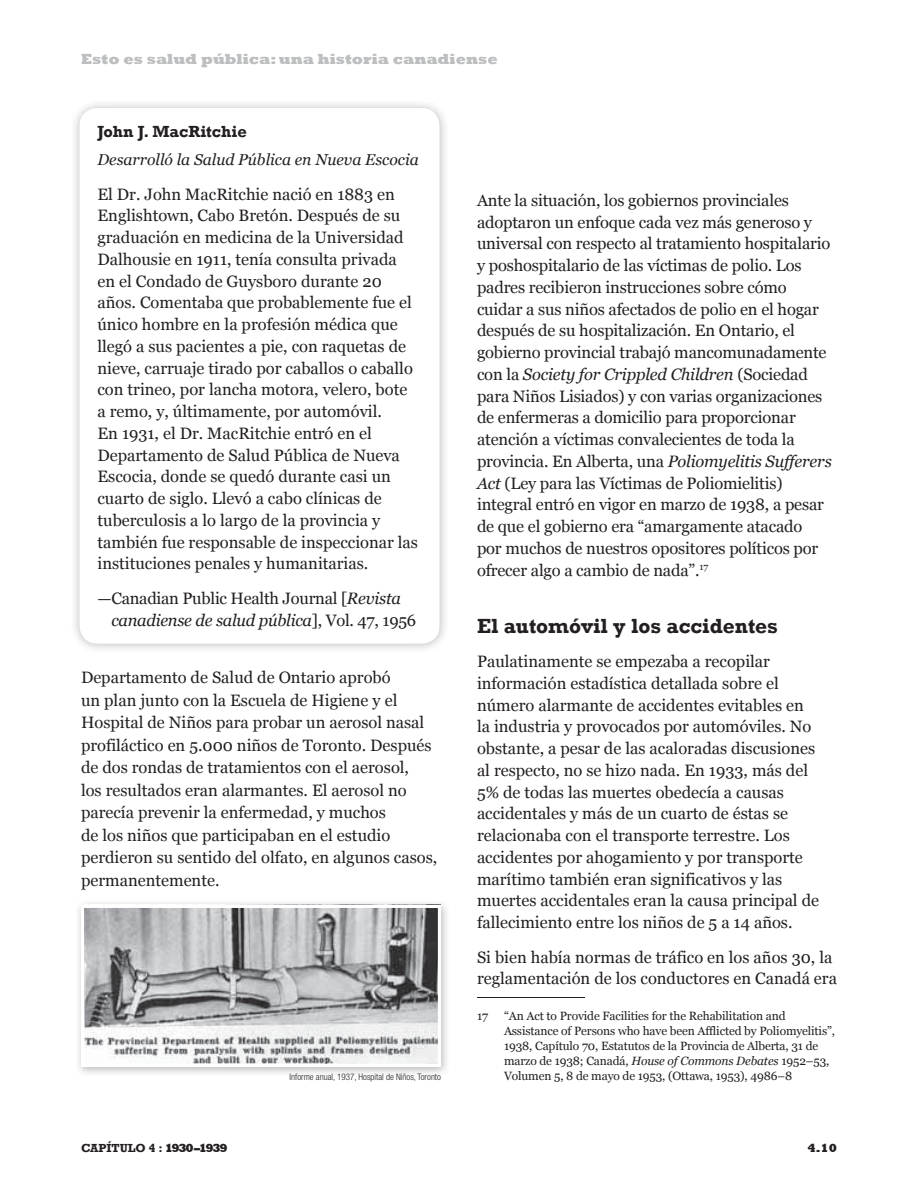
<style>
.page{position:relative;width:918px;height:1188px;background:#fff}
.page>*{position:absolute;margin:0;border:0;box-sizing:border-box;transform-origin:0 0}
.sub1{font:700 21px "Rockwell";color:#231f20}
.body_37005_printable{font:16.5px/21.8px "Georgia";color:#231f20}
.sidebar_body{font:16.5px/21.8px "Georgia";color:#231f20}
.profile_sub1_37005{font:700 16.5px "Rockwell";color:#231f20}
.profile_sub2SP_37005{font:italic 15.75px "Georgia";color:#231f20}
.t1{font:800 15px "Rockwell";color:#bcbec0}
.endnotes{font:12px/15px "Georgia";letter-spacing:-.01em;color:#231f20}
.t2{font:700 12px "Rockwell";color:#231f20}
.t3{font:800 12px "Rockwell";color:#231f20}
.photo_credit_37005_E{font:300 condensed 9px "Helvetica Neue";color:#231f20}
.s1{font-style:italic}
.s2{font-weight:800}
</style>
<div class="page">
<hr style="left:477px;top:997px;width:108px;height:1px;background:#231f20">
<div style="left:69px;top:97px;width:380px;height:556px;background:#231f20;opacity:.3"></div>
<div style="left:80px;top:108px;width:360px;height:536px;background:#fff;border-radius:18px"></div>
<div style="left:74px;top:898px;width:377px;height:179px;background:#231f20;opacity:.3"></div>
<img style="left:85px;top:909px;width:352px;height:154px">
<div style="left:81px;top:905px;width:360px;height:162px;border:3px solid #fff"></div>
<p class="t1" style="left:81px;top:51px;width:418px">Esto es salud pública: una historia canadiense</p>
<p class="profile_sub1_37005" style="left:98px;top:122px;width:151px">John J. MacRitchie</p>
<p class="profile_sub2SP_37005" style="left:98px;top:150px;width:323px">Desarrolló la Salud Pública en Nueva Escocia</p>
<p class="sidebar_body" style="left:98px;top:183px;width:322px">El Dr. John MacRitchie nació en 1883 en Englishtown, Cabo Bretón. Después de su graduación en medicina de la Universidad Dalhousie en 1911, tenía consulta privada en el Condado de Guysboro durante 20 años. Comentaba que probablemente fue el único hombre en la profesión médica que llegó a sus pacientes a pie, con raquetas de nieve, carruaje tirado por caballos o caballo con trineo, por lancha motora, velero, bote a remo, y, últimamente, por automóvil.<br>En 1931, el Dr. MacRitchie entró en el Departamento de Salud Pública de Nueva Escocia, donde se quedó durante casi un cuarto de siglo. Llevó a cabo clínicas de tuberculosis a lo largo de la provincia y también fue responsable de inspeccionar las instituciones penales y humanitarias.</p>
<p class="sidebar_body" style="left:111px;top:588px;width:306px;text-indent:-14px">—Canadian Public Health Journal [<span class="s1">Revista canadiense de salud pública</span>], Vol. 47, 1956</p>
<p class="body_37005_printable" style="left:81px;top:667px;width:358px;line-height:22.5px">Departamento de Salud de Ontario aprobó<br>un plan junto con la Escuela de Higiene y el Hospital de Niños para probar un aerosol nasal profiláctico en 5.000 niños de Toronto. Después de dos rondas de tratamientos con el aerosol,<br>los resultados eran alarmantes. El aerosol no parecía prevenir la enfermedad, y muchos<br>de los niños que participaban en el estudio perdieron su sentido del olfato, en algunos casos, permanentemente.</p>
<p class="photo_credit_37005_E" style="left:290px;top:1072px;width:153px">Informe anual, 1937, Hospital de Niños, Toronto</p>
<p class="body_37005_printable" style="left:477px;top:190px;width:356px">Ante la situación, los gobiernos provinciales adoptaron un enfoque cada vez más generoso y universal con respecto al tratamiento hospitalario y poshospitalario de las víctimas de polio. Los padres recibieron instrucciones sobre cómo cuidar a sus niños afectados de polio en el hogar después de su hospitalización. En Ontario, el gobierno provincial trabajó mancomunadamente con la <span class="s1">Society for Crippled Children</span> (Sociedad para Niños Lisiados) y con varias organizaciones de enfermeras a domicilio para proporcionar atención a víctimas convalecientes de toda la provincia. En Alberta, una <span class="s1">Poliomyelitis Sufferers Act</span> (Ley para las Víctimas de Poliomielitis) integral entró en vigor en marzo de 1938, a pesar de que el gobierno era “amargamente atacado<br>por muchos de nuestros opositores políticos por ofrecer algo a cambio de nada”. <sup>17</sup></p>
<p class="sub1" style="left:477px;top:613px;width:303px">El automóvil y los accidentes</p>
<p class="body_37005_printable" style="left:477px;top:651px;width:344px">Paulatinamente se empezaba a recopilar información estadística detallada sobre el número alarmante de accidentes evitables en la industria y provocados por automóviles. No obstante, a pesar de las acaloradas discusiones al respecto, no se hizo nada. En 1933, más del 5% de todas las muertes obedecía a causas accidentales y más de un cuarto de éstas se relacionaba con el transporte terrestre. Los accidentes por ahogamiento y por transporte marítimo también eran significativos y las muertes accidentales eran la causa principal de fallecimiento entre los niños de 5 a 14 años.</p>
<p class="body_37005_printable" style="left:477px;top:947px;width:361px">Si bien había normas de tráfico en los años 30, la reglamentación de los conductores en Canadá era</p>
<p class="endnotes" style="left:477px;top:1009px;width:13px">17</p>
<p class="endnotes" style="left:504px;top:1009px;width:333px">“An Act to Provide Facilities for the Rehabilitation and Assistance of Persons who have been Afflicted by Poliomyelitis”, 1938, Capítulo 70, Estatutos de la Provincia de Alberta, 31 de marzo de 1938; Canadá, <span class="s1">House of Commons Debates</span> 1952–53, Volumen 5, 8 de mayo de 1953, (Ottawa, 1953), 4986–8</p>
<p class="t2" style="left:81px;top:1141px;width:148px">CAPÍTULO 4 : <span class="s2">1930–1939</span></p>
<p class="t3" style="left:807px;top:1141px;width:31px">4.10</p>
</div>
